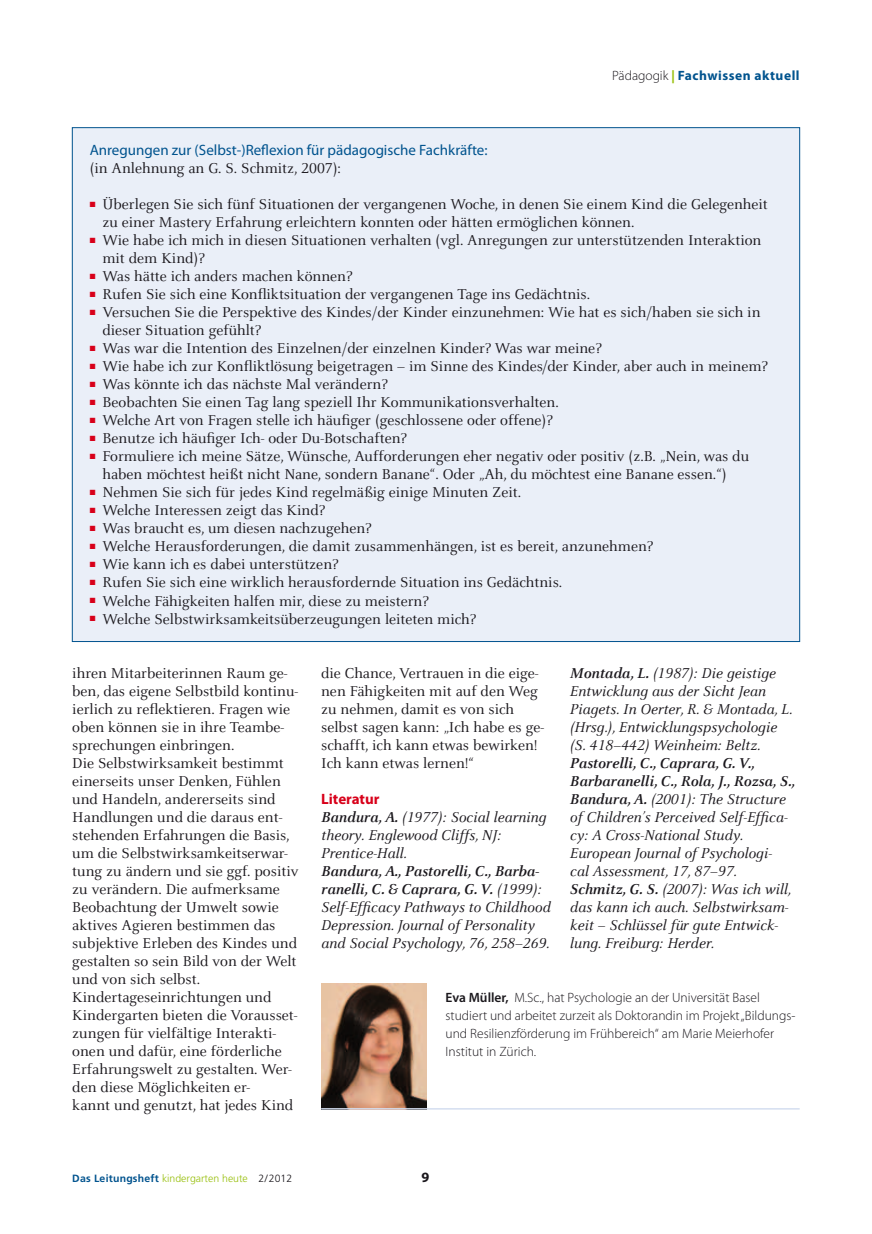
<style>
.page{position:relative;width:872px;height:1234px;background:#fff}
.page>*{position:absolute;margin:0;border:0;box-sizing:border-box;transform-origin:0 0}
.t1{font:15.75px/18px "Celeste";color:#1a171c}
.t2{font:italic 15.75px/18px "Celeste";color:#1a171c}
.t3{font:15px "Myriad Pro";color:#00538e}
.t4{font:700 15px "Myriad Pro";color:#d8001a}
.t5{font:700 14.25px "Myriad Pro";color:#1a171c}
.t6{font:300 13.5px/18px "Myriad Pro";color:#1a171c}
.t7{font:700 13.5px "Myriad Pro";letter-spacing:.04em;color:#00538e}
.t8{font:300 10.5px "Frutiger LT Std";color:#98bf0c}
.s1{font-weight:300;color:#1a171c}
.s2{font-family:"Scala Sans Pro";color:#98bf0c}
.s3{font-family:"Celeste Caps"}
.s4{color:#d8001a}
.s5{font-weight:700}
.s6{font-weight:600}
.s7{font-weight:700;color:#00538e}
.s8{color:#1a171c}
</style>
<div class="page">
<div style="left:72px;top:128px;width:727px;height:513px;background:#eaeff8"></div>
<img style="left:321px;top:983px;width:105px;height:124px">
<hr style="left:321px;top:1107px;width:478px;height:2px;background:#d4def0">
<p class="t7" style="left:612px;top:67px;width:189px"><span class="s1">Pädagogik</span> <span class="s2">|</span> Fachwissen aktuell</p>
<p class="t3" style="left:90px;top:141px;width:399px">Anregungen zur (Selbst-)Reflexion für pädagogische Fachkräfte:</p>
<p class="t1" style="left:90px;top:160px;width:253px">(in Anlehnung an G. S. Schmitz, <span class="s3">2007</span>):</p>
<p class="t1" style="left:102px;top:196px;width:667px;text-indent:-13px"><span class="s4">■</span> Überlegen Sie sich fünf Situationen der vergangenen Woche, in denen Sie einem Kind die Gelegenheit zu einer Mastery Erfahrung erleichtern konnten oder hätten ermöglichen können.</p>
<p class="t1" style="left:102px;top:232px;width:660px;text-indent:-13px"><span class="s4">■</span> Wie habe ich mich in diesen Situationen verhalten (vgl. Anregungen zur unterstützenden Interaktion mit dem Kind)?</p>
<p class="t1" style="left:90px;top:268px;width:264px"><span class="s4">■</span> Was hätte ich anders machen können?</p>
<p class="t1" style="left:90px;top:286px;width:502px"><span class="s4">■</span> Rufen Sie sich eine Konfliktsituation der vergangenen Tage ins Gedächtnis.</p>
<p class="t1" style="left:102px;top:304px;width:659px;text-indent:-13px"><span class="s4">■</span> Versuchen Sie die Perspektive des Kindes/der Kinder einzunehmen: Wie hat es sich/haben sie sich in dieser Situation gefühlt?</p>
<p class="t1" style="left:90px;top:340px;width:513px"><span class="s4">■</span> Was war die Intention des Einzelnen/der einzelnen Kinder? Was war meine?</p>
<p class="t1" style="left:90px;top:358px;width:680px"><span class="s4">■</span> Wie habe ich zur Konfliktlösung beigetragen – im Sinne des Kindes/der Kinder, aber auch in meinem?</p>
<p class="t1" style="left:90px;top:376px;width:300px"><span class="s4">■</span> Was könnte ich das nächste Mal verändern?</p>
<p class="t1" style="left:90px;top:394px;width:470px"><span class="s4">■</span> Beobachten Sie einen Tag lang speziell Ihr Kommunikationsverhalten.</p>
<p class="t1" style="left:90px;top:412px;width:464px"><span class="s4">■</span> Welche Art von Fragen stelle ich häufiger (geschlossene oder offene)?</p>
<p class="t1" style="left:90px;top:430px;width:319px"><span class="s4">■</span> Benutze ich häufiger Ich- oder Du-Botschaften?</p>
<p class="t1" style="left:102px;top:448px;width:648px;text-indent:-13px"><span class="s4">■</span> Formuliere ich meine Sätze, Wünsche, Aufforderungen eher negativ oder positiv (z.B. „Nein, was du haben möchtest heißt nicht Nane, sondern Banane“. Oder „Ah, du möchtest eine Banane essen.“)</p>
<p class="t1" style="left:90px;top:484px;width:433px"><span class="s4">■</span> Nehmen Sie sich für jedes Kind regelmäßig einige Minuten Zeit.</p>
<p class="t1" style="left:90px;top:502px;width:237px"><span class="s4">■</span> Welche Interessen zeigt das Kind?</p>
<p class="t1" style="left:90px;top:520px;width:283px"><span class="s4">■</span> Was braucht es, um diesen nachzugehen?</p>
<p class="t1" style="left:90px;top:538px;width:565px"><span class="s4">■</span> Welche Herausforderungen, die damit zusammenhängen, ist es bereit, anzunehmen?</p>
<p class="t1" style="left:90px;top:556px;width:250px"><span class="s4">■</span> Wie kann ich es dabei unterstützen?</p>
<p class="t1" style="left:90px;top:574px;width:474px"><span class="s4">■</span> Rufen Sie sich eine wirklich herausfordernde Situation ins Gedächtnis.</p>
<p class="t1" style="left:90px;top:592px;width:341px"><span class="s4">■</span> Welche Fähigkeiten halfen mir, diese zu meistern?</p>
<p class="t1" style="left:90px;top:610px;width:388px"><span class="s4">■</span> Welche Selbstwirksamkeitsüberzeugungen leiteten mich?</p>
<p class="t2" style="left:570px;top:664px;width:226px"><span class="s5">Montada, L.</span> (<span class="s3">1987</span>): Die geistige<br>Entwicklung aus der Sicht Jean<br>Piagets. In Oerter, R. &amp; Montada, L. (Hrsg.), Entwicklungspsychologie (S. <span class="s3">418</span>–<span class="s3">442</span>) Weinheim: Beltz.<br><span class="s5">Pastorelli, C., Caprara, G. V.,<br>Barbaranelli, C., Rola, J., Rozsa, S.,<br>Bandura, A.</span> (<span class="s3">2001</span>): The Structure of Children’s Perceived Self-Effica&shy;cy: A Cross-National Study.<br>European Journal of Psychologi-<br>cal Assessment, <span class="s3">17</span>, <span class="s3">87</span>–<span class="s3">97</span>.<br><span class="s5">Schmitz, G. S.</span> (<span class="s3">2007</span>): Was ich will, das kann ich auch. Selbstwirksam&shy;keit – Schlüssel für gute Entwick&shy;lung. Freiburg: Herder.</p>
<p class="t1" style="left:72px;top:664px;width:228px">ihren Mitarbeiterinnen Raum ge&shy;ben, das eigene Selbstbild kontinu&shy;ierlich zu reflektieren. Fragen wie oben können sie in ihre Teambe&shy;sprechungen einbringen.<br>Die Selbstwirksamkeit bestimmt einerseits unser Denken, Fühlen und Handeln, andererseits sind<br>Handlungen und die daraus ent&shy;stehenden Erfahrungen die Basis, um die Selbstwirksamkeitserwar&shy;tung zu ändern und sie ggf. positiv zu verändern. Die aufmerksame<br>Beobachtung der Umwelt sowie aktives Agieren bestimmen das subjektive Erleben des Kindes und gestalten so sein Bild von der Welt und von sich selbst.<br>Kindertageseinrichtungen und<br>Kindergarten bieten die Vorausset&shy;zungen für vielfältige Interakti&shy;onen und dafür, eine förderliche<br>Erfahrungswelt zu gestalten. Wer&shy;den diese Möglichkeiten er-<br>kannt und genutzt, hat jedes Kind</p>
<p class="t1" style="left:321px;top:664px;width:224px">die Chance, Vertrauen in die eige&shy;nen Fähigkeiten mit auf den Weg zu nehmen, damit es von sich selbst sagen kann: „Ich habe es ge&shy;schafft, ich kann etwas bewirken!<br>Ich kann etwas lernen!“</p>
<p class="t4" style="left:321px;top:788px;width:60px">Literatur</p>
<p class="t2" style="left:321px;top:808px;width:227px"><span class="s5">Bandura, A.</span> (<span class="s3">1977</span>): Social learning theory. Englewood Cliffs, NJ:<br>Prentice-Hall.</p>
<p class="t2" style="left:321px;top:862px;width:231px"><span class="s5">Bandura, A., Pastorelli, C., Barba&shy;ranelli, C. &amp; Caprara, G. V.</span> (<span class="s3">1999</span>):<br>Self-Efficacy Pathways to Childhood Depression. Journal of Personality and Social Psychology, <span class="s3">76</span>, <span class="s3">258</span>–<span class="s3">269</span>.</p>
<p class="t6" style="left:445px;top:988px;width:351px"><span class="s6">Eva Müller,</span> M.Sc., hat Psychologie an der Universität Basel studiert und arbeitet zurzeit als Doktorandin im Projekt „Bildungs&shy;und Resilienzförderung im Frühbereich“ am Marie Meierhofer Institut in Zürich.</p>
<p class="t8" style="left:72px;top:1171px;width:221px"><span class="s7">Das Leitungsheft</span> kindergarten heute <span class="s8">2/2012</span></p>
<p class="t5" style="left:421px;top:1167px;width:9px">9</p>
</div>
